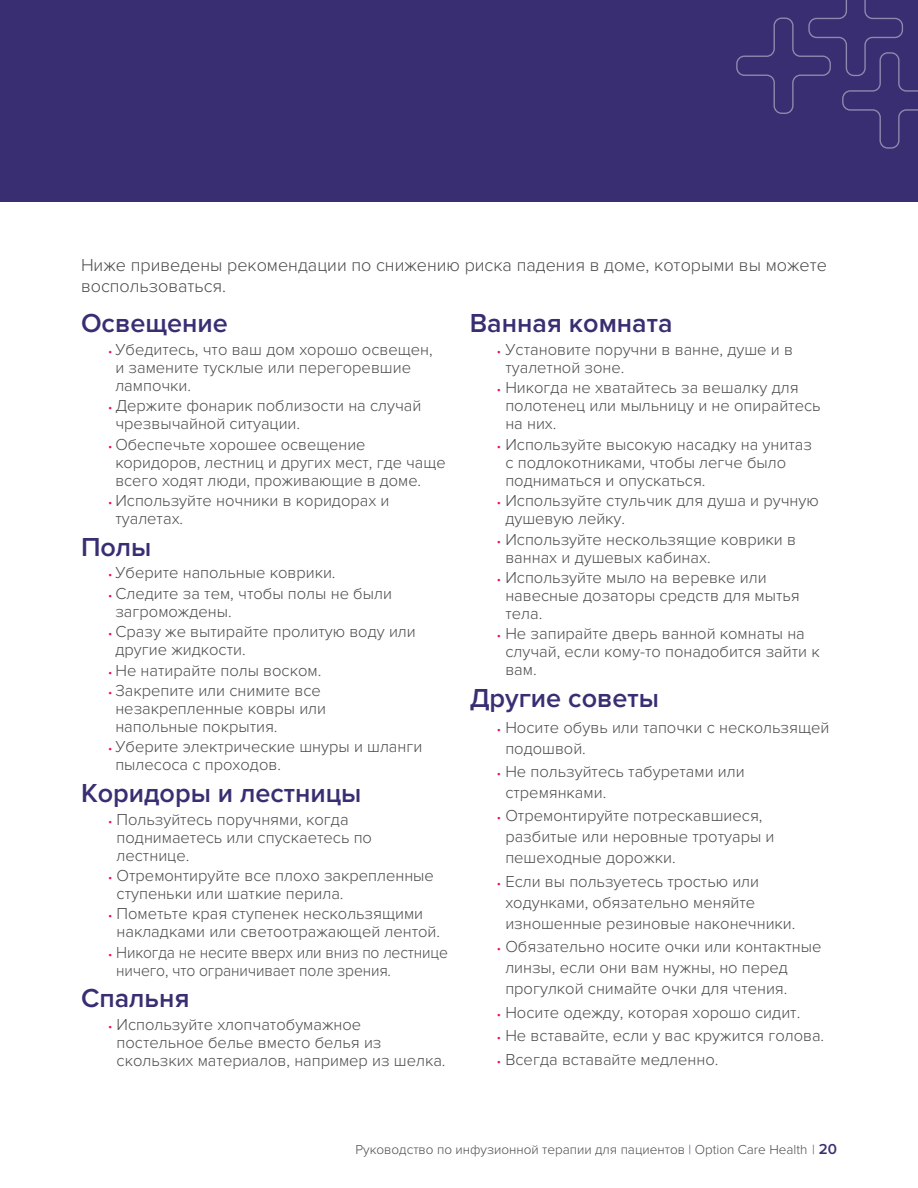
<style>
.page{position:relative;width:918px;height:1188px;background:#fff}
.page>*{position:absolute;margin:0;border:0;box-sizing:border-box;transform-origin:0 0}
.t1{font:600 27px "Proxima Nova";color:#3a2e73}
.t2{font:300 18px/21px "Proxima Nova";color:#4b4c4d}
.t3{font:300 16.5px/18px "Proxima Nova";color:#4b4c4d}
.t4{font:300 16.5px/18px "Proxima Nova";color:#4b4c4d;scale:.95 1}
.t5{font:300 13.5px "Proxima Nova";color:#4b4c4d}
.s1{font-size:12px;color:#ec0b6b}
.s2{color:#524580}
.s3{font-weight:600;font-size:15px;color:#3a2e73}
</style>
<div class="page">
<div style="left:0;top:0;width:918px;height:202px;background:#3a2e73"></div>
<svg style="left:736px;top:0;width:182px;height:149px"></svg>
<p class="t2" style="left:81px;top:254px;width:748px">Ниже приведены рекомендации по снижению риска падения в доме, которыми вы можете воспользоваться.</p>
<h1 class="t1" style="left:81px;top:308px;width:149px">Освещение</h1>
<p class="t3" style="left:115px;top:341px;width:319px;text-indent:-7px"><span class="s1">•</span> Убедитесь, что ваш дом хорошо освещен, и замените тусклые или перегоревшие лампочки.</p>
<p class="t3" style="left:115px;top:397px;width:308px;text-indent:-7px"><span class="s1">•</span> Держите фонарик поблизости на случай чрезвычайной ситуации.</p>
<p class="t3" style="left:115px;top:435px;width:332px;text-indent:-7px"><span class="s1">•</span> Обеспечьте хорошее освещение коридоров, лестниц и других мест, где чаще всего ходят люди, проживающие в доме.</p>
<p class="t3" style="left:115px;top:492px;width:276px;text-indent:-7px"><span class="s1">•</span> Используйте ночники в коридорах и туалетах.</p>
<h1 class="t1" style="left:81px;top:531px;width:72px">Полы</h1>
<p class="t3" style="left:108px;top:564px;width:229px"><span class="s1">•</span> Уберите напольные коврики.</p>
<p class="t3" style="left:115px;top:584px;width:278px;text-indent:-7px"><span class="s1">•</span> Следите за тем, чтобы полы не были загромождены.</p>
<p class="t3" style="left:115px;top:623px;width:302px;text-indent:-7px"><span class="s1">•</span> Сразу же вытирайте пролитую воду или другие жидкости.</p>
<p class="t3" style="left:108px;top:661px;width:215px"><span class="s1">•</span> Не натирайте полы воском.</p>
<p class="t3" style="left:115px;top:682px;width:212px;text-indent:-7px"><span class="s1">•</span> Закрепите или снимите все незакрепленные ковры или напольные покрытия.</p>
<p class="t3" style="left:115px;top:738px;width:309px;text-indent:-7px"><span class="s1">•</span> Уберите электрические шнуры и шланги пылесоса с проходов.</p>
<h1 class="t1" style="left:81px;top:778px;width:282px">Коридоры и лестницы</h1>
<p class="t3" style="left:117px;top:810px;width:257px;text-indent:-9px"><span class="s1">•</span> Пользуйтесь поручнями, когда поднимаетесь или спускаетесь по лестнице.</p>
<p class="t3" style="left:117px;top:867px;width:319px;text-indent:-9px"><span class="s1">•</span> Отремонтируйте все плохо закрепленные ступеньки или шаткие перила.</p>
<p class="t3" style="left:117px;top:905px;width:325px;text-indent:-9px"><span class="s1">•</span> Пометьте края ступенек нескользящими накладками или светоотражающей лентой.</p>
<p class="t4" style="left:116px;top:944px;width:351px;text-indent:-8px"><span class="s1">•</span> Никогда не несите вверх или вниз по лестнице ничего, что ограничивает поле зрения.</p>
<h1 class="t1" style="left:81px;top:983px;width:110px">Спальня</h1>
<p class="t3" style="left:117px;top:1016px;width:331px;text-indent:-9px"><span class="s1">•</span> Используйте хлопчатобумажное постельное белье вместо белья из скользких материалов, например из шелка.</p>
<h1 class="t1" style="left:470px;top:308px;width:204px">Ванная комната</h1>
<p class="t3" style="left:505px;top:341px;width:289px;text-indent:-9px"><span class="s1">•</span> Установите поручни в ванне, душе и в туалетной зоне.</p>
<p class="t3" style="left:505px;top:379px;width:317px;text-indent:-9px"><span class="s1">•</span> Никогда не хватайтесь за вешалку для полотенец или мыльницу и не опирайтесь на них.</p>
<p class="t3" style="left:505px;top:435px;width:308px;text-indent:-9px"><span class="s1">•</span> Используйте высокую насадку на унитаз с подлокотниками, чтобы легче было подниматься и опускаться.</p>
<p class="t3" style="left:505px;top:492px;width:315px;text-indent:-9px"><span class="s1">•</span> Используйте стульчик для душа и ручную душевую лейку.</p>
<p class="t3" style="left:505px;top:530px;width:292px;text-indent:-9px"><span class="s1">•</span> Используйте нескользящие коврики в ваннах и душевых кабинах.</p>
<p class="t3" style="left:505px;top:569px;width:296px;text-indent:-9px"><span class="s1">•</span> Используйте мыло на веревке или навесные дозаторы средств для мытья тела.</p>
<p class="t3" style="left:505px;top:625px;width:316px;text-indent:-9px"><span class="s1">•</span> Не запирайте дверь ванной комнаты на случай, если кому-то понадобится зайти к вам.</p>
<h1 class="t1" style="left:470px;top:682px;width:191px">Другие советы</h1>
<p class="t3" style="left:505px;top:717px;width:326px;line-height:21px;text-indent:-9px"><span class="s1">•</span> Носите обувь или тапочки с нескользящей подошвой.</p>
<p class="t3" style="left:505px;top:761px;width:241px;line-height:21px;text-indent:-9px"><span class="s1">•</span> Не пользуйтесь табуретами или стремянками.</p>
<p class="t3" style="left:505px;top:806px;width:271px;line-height:21px;text-indent:-9px"><span class="s1">•</span> Отремонтируйте потрескавшиеся, разбитые или неровные тротуары и пешеходные дорожки.</p>
<p class="t3" style="left:505px;top:871px;width:292px;line-height:21px;text-indent:-9px"><span class="s1">•</span> Если вы пользуетесь тростью или ходунками, обязательно меняйте изношенные резиновые наконечники.</p>
<p class="t3" style="left:505px;top:936px;width:318px;line-height:21px;text-indent:-9px"><span class="s1">•</span> Обязательно носите очки или контактные линзы, если они вам нужны, но перед прогулкой снимайте очки для чтения.</p>
<p class="t3" style="left:497px;top:1003px;width:305px"><span class="s1">•</span> Носите одежду, которая хорошо сидит.</p>
<p class="t3" style="left:497px;top:1027px;width:329px"><span class="s1">•</span> Не вставайте, если у вас кружится голова.</p>
<p class="t3" style="left:497px;top:1050px;width:223px"><span class="s1">•</span> Всегда вставайте медленно.</p>
<p class="t5" style="left:355px;top:1141px;width:483px">Руководство по инфузионной терапии для пациентов <span class="s2">|</span> Option Care Health <span class="s2">|</span> <span class="s3">20</span></p>
</div>
